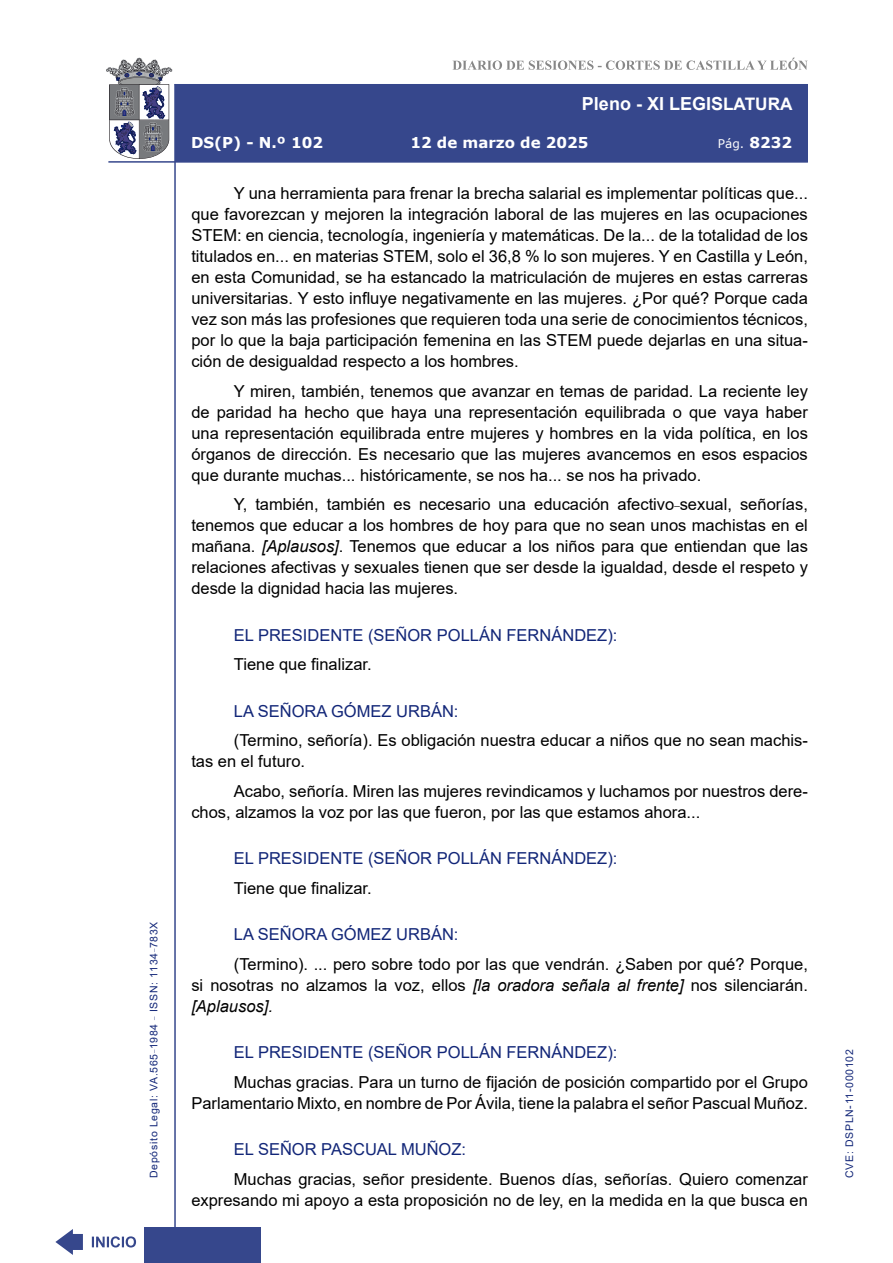
<style>
.page{position:relative;width:893px;height:1263px;background:#fff}
.page>*{position:absolute;margin:0;border:0;box-sizing:border-box;transform-origin:0 0}
.t1{font:700 18px "Arial";color:#fff}
.t2{font:16.5px/21px "Arial";color:#000;text-align:justify}
.Orador{font:16.5px "Arial";color:#122678}
.t3{font:700 15px "Verdana";color:#fff}
.t4{font:12px "Verdana";color:#fff}
.t5{font:10.5px "Arial";letter-spacing:.065em;color:#122678}
.s1{font-size:17.25px}
.s2{font-weight:700;font-size:15px}
.s3{font-style:italic}
</style>
<div class="page">
<svg style="left:452px;top:58px;width:356px;height:12px"></svg>
<hr style="left:174px;top:84px;width:2px;height:1179px;background:#36478c">
<div style="left:144px;top:1227px;width:117px;height:36px;background:#36478c"></div>
<div style="left:175px;top:84px;width:633px;height:78px;background:#36478c"></div>
<hr style="left:108px;top:161px;width:700px;height:2px;background:#36478c">
<svg style="left:92px;top:1236px;width:44px;height:11px"></svg>
<svg style="left:55px;top:1229px;width:28px;height:26px"></svg>
<svg style="left:106px;top:58px;width:66px;height:101px"></svg>
<p class="t5" style="left:146px;top:1178px;width:258px;rotate:-90deg">Depósito Legal: VA.565<sup>_</sup>1984 <sup>_</sup> ISSN: 1134<sup>_</sup>783X</p>
<p class="t1" style="left:582px;top:91px;width:212px">Pleno - XI LEGIS<span class="s1">LATURA</span></p>
<p class="t3" style="left:191px;top:132px;width:134px">DS(P) - N.º 102</p>
<p class="t3" style="left:410px;top:132px;width:180px">12 de marzo de 2025</p>
<p class="t4" style="left:718px;top:135px;width:76px">Pág. <span class="s2">8232</span></p>
<p class="t2" style="left:191px;top:183px;width:618px;text-indent:43px">Y una herramienta para frenar la brecha salarial es implementar políticas que... que favorezcan y mejoren la integración laboral de las mujeres en las ocupaciones STEM: en ciencia, tecnología, ingeniería y matemáticas. De la... de la totalidad de los titulados en... en materias STEM, solo el 36,8 % lo son mujeres. Y en Castilla y León, en esta Comunidad, se ha estancado la matriculación de mujeres en estas carreras universitarias. Y esto influye negativamente en las mujeres. ¿Por qué? Porque cada vez son más las profesiones que requieren toda una serie de conocimientos técnicos, por lo que la baja participación femenina en las STEM puede dejarlas en una situa&shy;ción de desigualdad respecto a los hombres.</p>
<p class="t2" style="left:191px;top:380px;width:618px;text-indent:43px">Y miren, también, tenemos que avanzar en temas de paridad. La reciente ley de paridad ha hecho que haya una representación equilibrada o que vaya haber una representación equilibrada entre mujeres y hombres en la vida política, en los órganos de dirección. Es necesario que las mujeres avancemos en esos espacios que durante muchas... históricamente, se nos ha... se nos ha privado.</p>
<p class="t2" style="left:191px;top:494px;width:618px;text-indent:43px">Y, también, también es necesario una educación afectivo<sup>_</sup>sexual, señorías, tenemos que educar a los hombres de hoy para que no sean unos machistas en el mañana. <span class="s3">[Aplausos]</span>. Tenemos que educar a los niños para que entiendan que las relaciones afectivas y sexuales tienen que ser desde la igualdad, desde el respeto y desde la dignidad hacia las mujeres.</p>
<p class="Orador" style="left:234px;top:623px;width:385px">EL PRESIDENTE (SEÑOR POLLÁN FERNÁNDEZ):</p>
<p class="t2" style="left:234px;top:654px;width:139px">Tiene que finalizar.</p>
<p class="Orador" style="left:234px;top:699px;width:226px">LA SEÑORA GÓMEZ URBÁN:</p>
<p class="t2" style="left:191px;top:730px;width:618px;text-indent:43px">(Termino, señoría). Es obligación nuestra educar a niños que no sean machis&shy;tas en el futuro.</p>
<p class="t2" style="left:191px;top:780px;width:618px;text-indent:43px">Acabo, señoría. Miren las mujeres revindicamos y luchamos por nuestros dere&shy;chos, alzamos la voz por las que fueron, por las que estamos ahora...</p>
<p class="Orador" style="left:234px;top:847px;width:385px">EL PRESIDENTE (SEÑOR POLLÁN FERNÁNDEZ):</p>
<p class="t2" style="left:234px;top:877px;width:139px">Tiene que finalizar.</p>
<p class="Orador" style="left:234px;top:923px;width:226px">LA SEÑORA GÓMEZ URBÁN:</p>
<p class="t2" style="left:191px;top:953px;width:618px;text-indent:43px">(Termino). ... pero sobre todo por las que vendrán. ¿Saben por qué? Porque, si nosotras no alzamos la voz, ellos <span class="s3">[la oradora señala al frente]</span> nos silenciarán. <span class="s3">[Aplausos].</span></p>
<p class="Orador" style="left:234px;top:1041px;width:385px">EL PRESIDENTE (SEÑOR POLLÁN FERNÁNDEZ):</p>
<p class="t2" style="left:191px;top:1071px;width:618px;text-align:right">Muchas gracias. Para un turno de fijación de posición compartido por el Grupo<br>Parlamentario Mixto, en nombre de Por Ávila, tiene la palabra el señor Pascual Muñoz.</p>
<p class="Orador" style="left:234px;top:1138px;width:234px">EL SEÑOR PASCUAL MUÑOZ:</p>
<p class="t2" style="left:191px;top:1168px;width:618px;text-align:right">Muchas gracias, señor presidente. Buenos días, señorías. Quiero comenzar expresando mi apoyo a esta proposición no de ley, en la medida en la que busca en</p>
<p class="t5" style="left:842px;top:1178px;width:130px;rotate:-90deg">CVE: DSPLN-11-000102</p>
</div>
